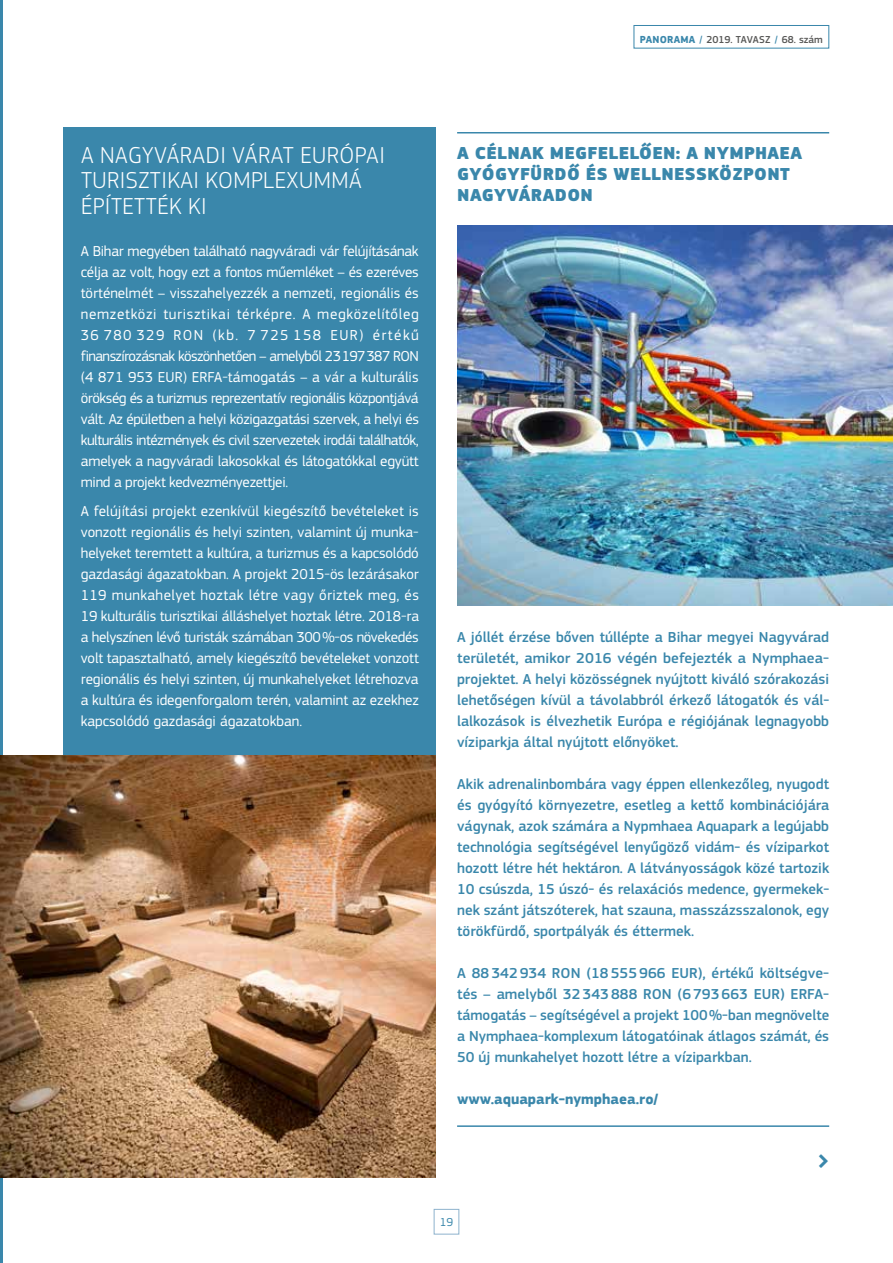
<style>
.page{position:relative;width:893px;height:1263px;background:#fff}
.page>*{position:absolute;margin:0;border:0;box-sizing:border-box;transform-origin:0 0}
.t1{font:300 24px/25.5px "EC Square Sans Pro";letter-spacing:.02em;color:#fff}
.t2{font:900 18px/21px "EC Square Sans Pro";letter-spacing:.02em;color:#3a87ab}
.t3{font:15px/21px "EC Square Sans Pro";letter-spacing:-.005em;color:#fff;text-align:justify}
.t4{font:500 15px/21px "EC Square Sans Pro";color:#3a87ab;text-align:justify}
.t5{font:700 15px "EC Square Sans Pro";color:#3a87ab}
.t6{font:12px "EC Square Sans Pro";color:#3a87ab}
.t7{font:500 10.5px "EC Square Sans Pro";color:#575756}
.s1{font-weight:700;color:#3a87ab}
.s2{color:#3a87ab}
</style>
<div class="page">
<hr style="left:0;top:0;width:2px;height:1263px;background:#3a87ab">
<div style="left:64px;top:128px;width:372px;height:986px;background:#3a87ab"></div>
<hr style="left:457px;top:132px;width:372px;height:1px;background:#3a87ab">
<hr style="left:457px;top:1125px;width:372px;height:2px;background:#3a87ab">
<img style="left:457px;top:225px;width:436px;height:381px">
<div style="left:434px;top:1209px;width:25px;height:25px;border:1px solid #8eb3cd"></div>
<div style="left:634px;top:25px;width:195px;height:23px;border:1px solid #3a87ab"></div>
<img style="left:0;top:755px;width:436px;height:423px">
<p class="t7" style="left:640px;top:34px;width:185px"><span class="s1">PANORAMA</span> <span class="s2">/</span> 2019. TAVASZ <span class="s2">/</span> 68. szám</p>
<h1 class="t1" style="left:81px;top:142px;width:305px">A NAGYVÁRADI VÁRAT EURÓPAI<br>TURISZTIKAI KOMPLEXUMMÁ<br>ÉPÍTETTÉK KI</h1>
<p class="t3" style="left:81px;top:240px;width:340px">A Bihar megyében található nagyváradi vár felújításának célja az volt, hogy ezt a fontos műemléket – és ezeréves történelmét – visszahelyezzék a nemzeti, regionális és nemzetközi turisztikai térképre. A megközelítőleg 36 780 329 RON (kb. 7 725 158 EUR) értékű finanszírozásnak köszönhetően – amelyből 23197387 RON (4 871 953 EUR) ERFA-támogatás – a vár a kulturális örökség és a turizmus reprezentatív regionális központjává vált. Az épületben a helyi közigazgatási szervek, a helyi és kulturális intézmények és civil szervezetek irodái találhatók, amelyek a nagyváradi lakosokkal és látogatókkal együtt mind a projekt kedvezményezettjei.</p>
<p class="t3" style="left:81px;top:501px;width:340px">A felújítási projekt ezenkívül kiegészítő bevételeket is vonzott regionális és helyi szinten, valamint új munka&shy;helyeket teremtett a kultúra, a turizmus és a kapcsolódó gazdasági ágazatokban. A projekt 2015-ös lezárásakor 119 munkahelyet hoztak létre vagy őriztek meg, és 19 kulturális turisztikai álláshelyet hoztak létre. 2018-ra a helyszínen lévő turisták számában 300%-os növekedés volt tapasztalható, amely kiegészítő bevételeket vonzott regionális és helyi szinten, új munkahelyeket létrehozva a kultúra és idegenforgalom terén, valamint az ezekhez kapcsolódó gazdasági ágazatokban.</p>
<p class="t2" style="left:457px;top:143px;width:346px">A CÉLNAK MEGFELELŐEN: A NYMPHAEA<br>GYÓGYFÜRDŐ ÉS WELLNESSKÖZPONT<br>NAGYVÁRADON</p>
<p class="t4" style="left:457px;top:627px;width:374px">A jóllét érzése bőven túllépte a Bihar megyei Nagyvárad területét, amikor 2016 végén befejezték a Nymphaea&shy;projektet. A helyi közösségnek nyújtott kiváló szórakozási lehetőségen kívül a távolabbról érkező látogatók és vál&shy;lalkozások is élvezhetik Európa e régiójának legnagyobb víziparkja által nyújtott előnyöket.</p>
<p class="t4" style="left:457px;top:774px;width:374px">Akik adrenalinbombára vagy éppen ellenkezőleg, nyugodt és gyógyító környezetre, esetleg a kettő kombinációjára vágynak, azok számára a Nypmhaea Aquapark a legújabb technológia segítségével lenyűgöző vidám- és víziparkot hozott létre hét hektáron. A látványosságok közé tartozik 10 csúszda, 15 úszó- és relaxációs medence, gyermekek&shy;nek szánt játszóterek, hat szauna, masszázsszalonok, egy törökfürdő, sportpályák és éttermek.</p>
<p class="t4" style="left:457px;top:963px;width:374px">A 88342934 RON (18555966 EUR), értékű költségve&shy;tés – amelyből 32343888 RON (6793663 EUR) ERFA&shy;támogatás – segítségével a projekt 100%-ban megnövelte a Nymphaea-komplexum látogatóinak átlagos számát, és 50 új munkahelyet hozott létre a víziparkban.</p>
<p class="t5" style="left:457px;top:1090px;width:203px">www.aquapark-nymphaea.ro/</p>
<p class="t6" style="left:440px;top:1215px;width:15px">19</p>
</div>
